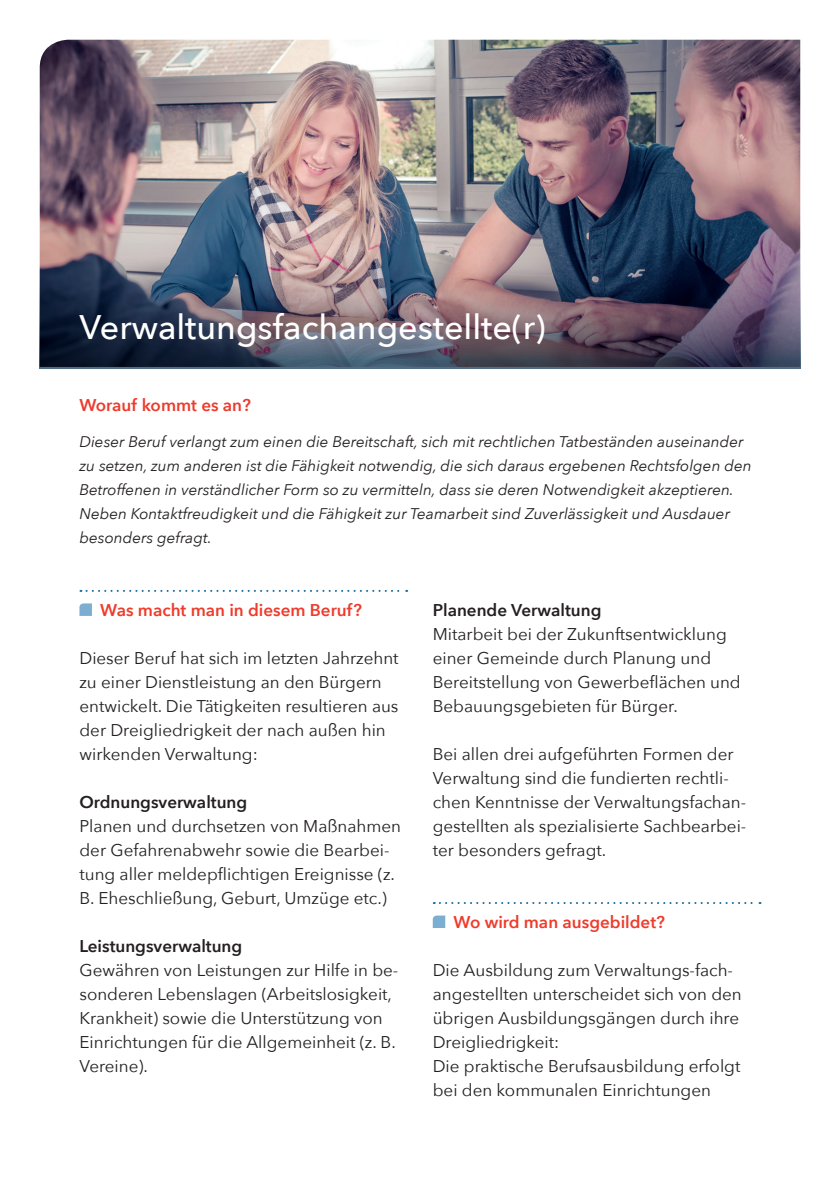
<style>
.page{position:relative;width:840px;height:1191px;background:#fff}
.page>*{position:absolute;margin:0;border:0;box-sizing:border-box;transform-origin:0 0}
.t1{font:500 34px "Avenir Next";color:#fff}
.t2{font:17px/24px "Avenir Next";color:#231f20}
.t3{font:600 17px "Avenir Next";color:#231f20}
.t4{font:600 17px "Avenir Next";color:#ef3b2b}
.t5{font:600 17px "Avenir Next";color:#ec3b2c}
.t6{font:italic 15.4px/24px "Avenir Next";color:#231f20}
</style>
<div class="page">
<img style="left:40px;top:40px;width:759px;height:181px">
<img style="left:40px;top:221px;width:759px;height:148px">
<svg style="left:80px;top:590px;width:327px;height:2px"></svg>
<svg style="left:79px;top:603px;width:13px;height:13px"></svg>
<svg style="left:433px;top:902px;width:327px;height:2px"></svg>
<svg style="left:432px;top:915px;width:13px;height:13px"></svg>
<p class="t1" style="left:79px;top:298px;width:467px">Verwaltungsfachangestellte(r)</p>
<p class="t5" style="left:79px;top:391px;width:173px">Worauf kommt es an?</p>
<p class="t6" style="left:79px;top:429px;width:673px">Dieser Beruf verlangt zum einen die Bereitschaft, sich mit rechtlichen Tatbeständen auseinander zu setzen, zum anderen ist die Fähigkeit notwendig, die sich daraus ergebenen Rechtsfolgen den<br>Betroffenen in verständlicher Form so zu vermitteln, dass sie deren Notwendigkeit akzeptieren.</p>
<p class="t6" style="left:79px;top:501px;width:651px">Neben Kontaktfreudigkeit und die Fähigkeit zur Teamarbeit sind Zuverlässigkeit und Ausdauer besonders gefragt.</p>
<p class="t4" style="left:100px;top:595px;width:263px">Was macht man in diesem Beruf?</p>
<p class="t2" style="left:79px;top:645px;width:320px">Dieser Beruf hat sich im letzten Jahrzehnt zu einer Dienstleistung an den Bürgern entwickelt. Die Tätigkeiten resultieren aus der Dreigliedrigkeit der nach außen hin wirkenden Verwaltung:</p>
<p class="t3" style="left:79px;top:787px;width:169px">Ordnungsverwaltung</p>
<p class="t2" style="left:79px;top:813px;width:323px">Planen und durchsetzen von Maßnahmen der Gefahrenabwehr sowie die Bearbei&shy;tung aller meldepflichtigen Ereignisse (z.<br>B. Eheschließung, Geburt, Umzüge etc.)</p>
<p class="t3" style="left:79px;top:931px;width:164px">Leistungsverwaltung</p>
<p class="t2" style="left:79px;top:957px;width:320px">Gewähren von Leistungen zur Hilfe in be&shy;sonderen Lebenslagen (Arbeitslosigkeit, Krankheit) sowie die Unterstützung von Einrichtungen für die Allgemeinheit (z. B.<br>Vereine).</p>
<p class="t3" style="left:432px;top:595px;width:170px">Planende Verwaltung</p>
<p class="t2" style="left:432px;top:621px;width:309px">Mitarbeit bei der Zukunftsentwicklung einer Gemeinde durch Planung und Bereitstellung von Gewerbeflächen und Bebauungsgebieten für Bürger.</p>
<p class="t2" style="left:432px;top:741px;width:315px">Bei allen drei aufgeführten Formen der Verwaltung sind die fundierten rechtli&shy;chen Kenntnisse der Verwaltungsfachan&shy;gestellten als spezialisierte Sachbearbei&shy;ter besonders gefragt.</p>
<p class="t4" style="left:453px;top:907px;width:213px">Wo wird man ausgebildet?</p>
<p class="t2" style="left:432px;top:957px;width:310px">Die Ausbildung zum Verwaltungs-fach&shy;angestellten unterscheidet sich von den übrigen Ausbildungsgängen durch ihre Dreigliedrigkeit:</p>
<p class="t2" style="left:432px;top:1053px;width:309px">Die praktische Berufsausbildung erfolgt bei den kommunalen Einrichtungen</p>
</div>
